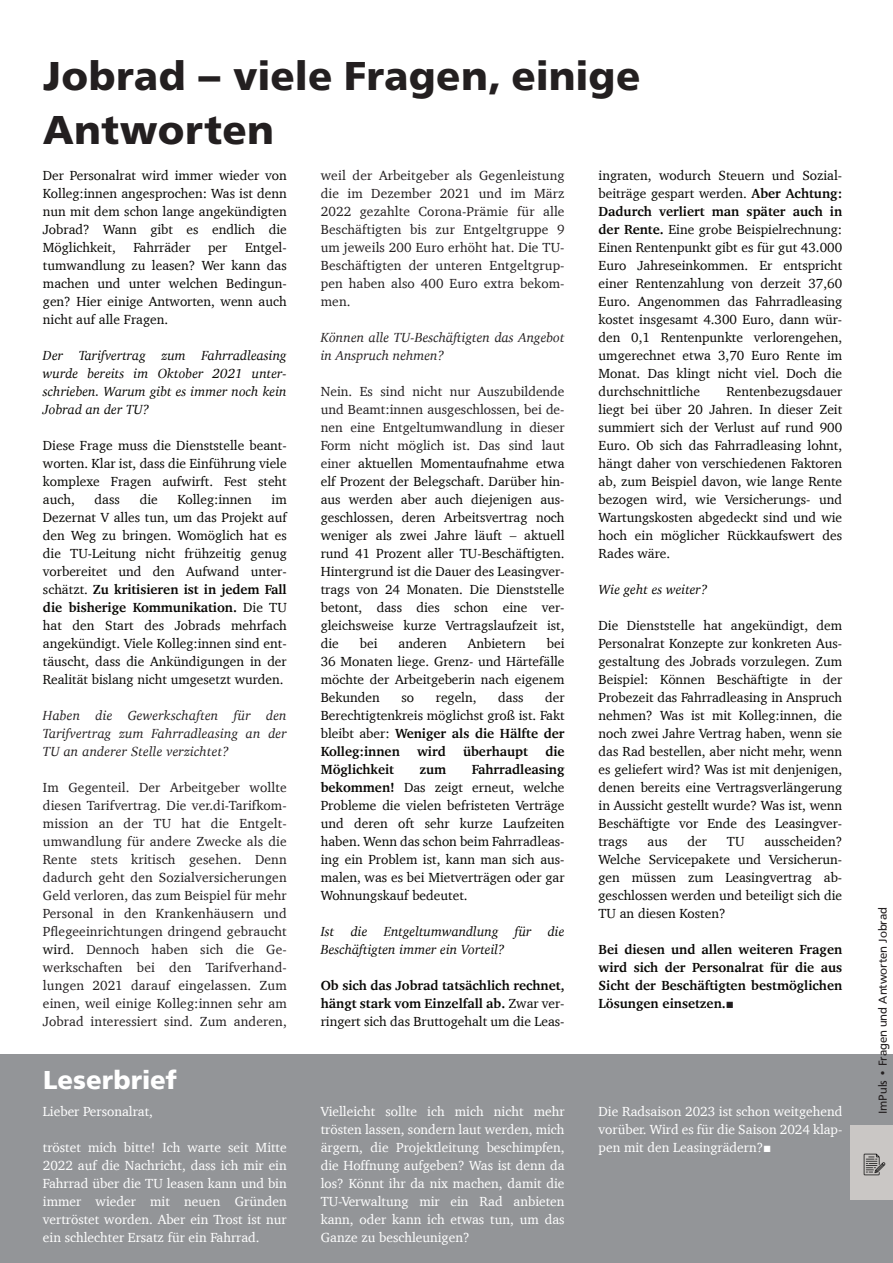
<style>
.page{position:relative;width:893px;height:1263px;background:#fff}
.page>*{position:absolute;margin:0;border:0;box-sizing:border-box;transform-origin:0 0}
.t1{font:800 42px/54px "Front Page Pro";letter-spacing:.01em;color:#231f20}
.t2{font:800 27px "Front Page Pro";color:#fff}
.t3{font:13.5px/18px "Charter";color:#080704;text-align:justify}
.t4{font:13.5px/18px "Charter";letter-spacing:.01em;color:#231f20;text-align:justify}
.t5{font:13.5px/18px "Charter";color:#fff;text-align:justify}
.t6{font:700 13.5px/18px "Charter";color:#080704;text-align:justify}
.t7{font:italic 13.5px/18px "Charter";color:#080704;text-align:justify}
.t8{font:italic 13.5px/18px "Charter";color:#231f20;text-align:justify}
.t9{font:12px "Front Page Pro";color:#231f20}
.s1{color:#231f20}
.s2{font-weight:700}
.s3{color:#080704}
.s4{font-weight:400}
.s5{font-family:"Arial";font-weight:400;color:#231f20}
.s6{font-family:"Arial"}
.s7{font-weight:300}
.s8{font-weight:300;color:#fff}
</style>
<div class="page">
<div style="left:0;top:1054px;width:893px;height:209px;background:#939598"></div>
<div style="left:850px;top:1125px;width:43px;height:75px;background:#cac7c5"></div>
<img style="left:863px;top:1154px;width:22px;height:22px">
<h1 class="t1" style="left:43px;top:52px;width:599px">Jobrad – viele Fragen, einige<br>Antworten</h1>
<p class="t3" style="left:43px;top:167px;width:245px">Der Personalrat wird immer wieder von Kolleg:innen angesprochen: Was ist denn nun mit dem schon lange angekündigten Jobrad? Wann gibt es endlich die Möglichkeit,</p>
<p class="t4" style="left:321px;top:167px;width:245px">weil der Arbeitgeber als Gegenleistung die im Dezember 2021 und im März 2022 gezahlte Corona-Prämie für alle Beschäftigten bis zur Entgeltgruppe 9 um jeweils 200 Euro erhöht hat. Die TU-Beschäftigten der unteren Entgeltgrup&shy;pen haben also 400 Euro extra bekom&shy;men.</p>
<p class="t8" style="left:321px;top:329px;width:245px">Können alle TU-Beschäftigten das Angebot in Anspruch nehmen?</p>
<p class="t3" style="left:321px;top:383px;width:245px"><span class="s1">Nein. Es sind nicht nur Auszubildende und Beamt:innen ausgeschlossen, bei de&shy;nen eine Entgeltumwandlung in dieser Form nicht möglich ist. Das sind laut einer</span> aktuellen Momentaufnahme etwa elf Prozent der Belegschaft. Darüber hin&shy;aus werden aber auch diejenigen aus&shy;geschlossen, deren Arbeitsvertrag noch weniger als zwei Jahre läuft – aktuell rund 41 Prozent aller TU-Beschäftigten.<br>Hintergrund ist die Dauer des Leasingver&shy;trags von 24 Monaten. Die Dienststelle betont, dass dies schon eine ver&shy;gleichsweise kurze Vertragslaufzeit ist, die</p>
<p class="t3" style="left:599px;top:167px;width:245px">ingraten, wodurch Steuern und Sozial&shy;beiträge gespart werden. <span class="s2">Aber Achtung:<br>Dadurch verliert man später auch in der Rente.</span> Eine grobe Beispielrechnung:<br>Einen Rentenpunkt gibt es für gut 43.000<br>Euro Jahreseinkommen. Er entspricht einer Rentenzahlung von derzeit 37,60<br>Euro. Angenommen das Fahrradleasing kostet insgesamt 4.300 Euro, dann wür&shy;den 0,1 Rentenpunkte verlorengehen, umgerechnet etwa 3,70 Euro Rente im Monat. Das klingt nicht viel. Doch die durchschnittliche</p>
<p class="t3" style="left:43px;top:239px;width:245px;text-indent:202px">Entgel&shy;tumwandlung zu leasen? Wer kann das machen und unter welchen Bedingun&shy;gen? Hier einige Antworten, wenn auch nicht auf alle Fragen.</p>
<p class="t7" style="left:43px;top:347px;width:245px">Der Tarifvertrag zum Fahrradleasing wurde bereits im Oktober 2021 unter&shy;schrieben. Warum gibt es immer noch kein Jobrad an der TU?</p>
<p class="t3" style="left:43px;top:437px;width:245px">Diese Frage muss die Dienststelle beant&shy;worten. Klar ist, dass die Einführung viele komplexe Fragen aufwirft. Fest steht auch,</p>
<p class="t3" style="left:133px;top:239px;width:59px">Fahrräder</p>
<p class="t3" style="left:208px;top:239px;width:21px">per</p>
<p class="t3" style="left:599px;top:383px;width:245px;text-indent:128px">Rentenbezugsdauer liegt bei über 20 Jahren. In dieser Zeit summiert sich der Verlust auf rund 900<br>Euro. Ob sich das Fahrradleasing lohnt, hängt daher von verschiedenen Faktoren ab, zum Beispiel davon, wie lange Rente bezogen wird, wie Versicherungs- und Wartungskosten abgedeckt sind und wie hoch ein möglicher Rückkaufswert des Rades wäre.</p>
<p class="t7" style="left:599px;top:581px;width:110px">Wie geht es weiter?</p>
<p class="t3" style="left:599px;top:617px;width:245px">Die Dienststelle hat angekündigt, dem Personalrat Konzepte zur konkreten Aus&shy;gestaltung des Jobrads vorzulegen. Zum Beispiel: Können Beschäftigte in der Probezeit das Fahrradleasing in Anspruch nehmen? Was ist mit Kolleg:innen, die noch zwei Jahre Vertrag haben, wenn sie das Rad bestellen, aber nicht mehr, wenn es geliefert wird? Was ist mit denjenigen, denen bereits eine Vertragsverlängerung in Aussicht gestellt wurde? Was ist, wenn Beschäftigte vor Ende des Leasingver&shy;trags</p>
<p class="t3" style="left:95px;top:491px;width:27px">dass</p>
<p class="t3" style="left:140px;top:491px;width:20px">die</p>
<p class="t3" style="left:178px;top:491px;width:76px">Kolleg:innen</p>
<p class="t3" style="left:43px;top:491px;width:245px;text-indent:229px">im Dezernat V alles tun, um das Projekt auf den Weg zu bringen. Womöglich hat es die TU-Leitung nicht frühzeitig genug vorbereitet und den Aufwand unter&shy;schätzt. <span class="s2">Zu kritisieren ist in jedem Fall die bisherige Kommunikation.</span> Die TU hat den Start des Jobrads mehrfach angekündigt. Viele Kolleg:innen sind ent&shy;täuscht, dass die Ankündigungen in der Realität bislang nicht umgesetzt wurden.</p>
<p class="t8" style="left:43px;top:707px;width:245px">Haben die Gewerkschaften für den Tarifvertrag zum Fahrradleasing an der TU an anderer Stelle verzichtet?</p>
<p class="t4" style="left:43px;top:779px;width:245px">Im Gegenteil. Der Arbeitgeber wollte diesen Tarifvertrag. Die ver.di-Tarifkom&shy;mission an der TU hat die Entgelt&shy;umwandlung für andere Zwecke als die Rente stets kritisch gesehen. Denn dadurch geht den Sozialversicherungen Geld verloren, das zum Beispiel für mehr Personal in den Krankenhäusern und Pflegeeinrichtungen dringend gebraucht <span class="s3">wird.</span> Dennoch haben sich die Ge&shy;werkschaften bei den Tarifverhand&shy;lungen 2021 darauf eingelassen. Zum einen, weil einige Kolleg:innen sehr am Jobrad interessiert sind. Zum anderen,</p>
<p class="t3" style="left:321px;top:635px;width:245px;text-indent:226px">bei 36 Monaten liege. Grenz- und Härtefälle möchte der Arbeitgeberin nach eigenem Bekunden</p>
<p class="t3" style="left:360px;top:635px;width:19px">bei</p>
<p class="t3" style="left:399px;top:635px;width:50px">anderen</p>
<p class="t3" style="left:468px;top:635px;width:59px">Anbietern</p>
<p class="t3" style="left:321px;top:689px;width:245px;text-indent:224px">der Berechtigtenkreis möglichst groß ist. Fakt bleibt aber: <span class="s2">Weniger als die Hälfte der Kolleg:innen</span></p>
<p class="t3" style="left:401px;top:689px;width:14px">so</p>
<p class="t3" style="left:436px;top:689px;width:42px">regeln,</p>
<p class="t3" style="left:498px;top:689px;width:27px">dass</p>
<p class="t6" style="left:417px;top:743px;width:30px">wird</p>
<p class="t6" style="left:463px;top:743px;width:66px">überhaupt</p>
<p class="t6" style="left:545px;top:743px;width:21px">die</p>
<p class="t3" style="left:321px;top:761px;width:245px;text-indent:151px"><span class="s2">Fahrradleasing bekommen!</span> Das zeigt erneut, welche Probleme die vielen befristeten Verträge und deren oft sehr kurze Laufzeiten haben. Wenn das schon beim Fahrradleas&shy;ing ein Problem ist, kann man sich aus&shy;malen, was es bei Mietverträgen oder gar Wohnungskauf bedeutet.</p>
<p class="t7" style="left:321px;top:923px;width:245px">Ist die Entgeltumwandlung für die<br>Beschäftigten immer ein Vorteil?</p>
<p class="t6" style="left:321px;top:977px;width:245px">Ob sich das Jobrad tatsächlich rechnet, hängt stark vom Einzelfall ab. <span class="s4">Zwar ver&shy;ringert sich das Bruttogehalt um die Leas-</span></p>
<p class="t6" style="left:321px;top:761px;width:75px">Möglichkeit</p>
<p class="t6" style="left:419px;top:761px;width:28px">zum</p>
<p class="t3" style="left:599px;top:833px;width:245px;text-indent:166px">ausscheiden?<br>Welche Servicepakete und Versicherun&shy;gen müssen zum Leasingvertrag ab&shy;geschlossen werden und beteiligt sich die TU an diesen Kosten?</p>
<p class="t6" style="left:599px;top:941px;width:245px">Bei diesen und allen weiteren Fragen wird sich der Personalrat für die aus Sicht der Beschäftigten bestmöglichen Lösungen einsetzen.<span class="s5">■</span></p>
<p class="t3" style="left:648px;top:833px;width:21px">aus</p>
<p class="t3" style="left:687px;top:833px;width:21px">der</p>
<p class="t3" style="left:727px;top:833px;width:19px">TU</p>
<h2 class="t2" style="left:43px;top:1070px;width:136px">Leserbrief</h2>
<p class="t5" style="left:43px;top:1103px;width:112px">Lieber Personalrat,</p>
<p class="t5" style="left:43px;top:1139px;width:245px">tröstet mich bitte! Ich warte seit Mitte 2022 auf die Nachricht, dass ich mir ein Fahrrad über die TU leasen kann und bin immer wieder mit neuen Gründen vertröstet worden. Aber ein Trost ist nur ein schlechter Ersatz für ein Fahrrad.</p>
<p class="t5" style="left:321px;top:1103px;width:245px">Vielleicht sollte ich mich nicht mehr trösten lassen, sondern laut werden, mich ärgern, die Projektleitung beschimpfen, die Hoffnung aufgeben? Was ist denn da los? Könnt ihr da nix machen, damit die TU-Verwaltung mir ein Rad anbieten kann, oder kann ich etwas tun, um das Ganze zu beschleunigen?</p>
<p class="t5" style="left:599px;top:1103px;width:245px">Die Radsaison 2023 ist schon weitgehend vorüber. Wird es für die Saison 2024 klap&shy;pen mit den Leasingrädern?<span class="s6">■</span></p>
<p class="t9" style="left:878px;top:1114px;width:294px;rotate:-90deg">ImPuls <span class="s7">•</span> Fragen und Antworten Jobrad <span class="s8">/ Tempo machen</span></p>
</div>
